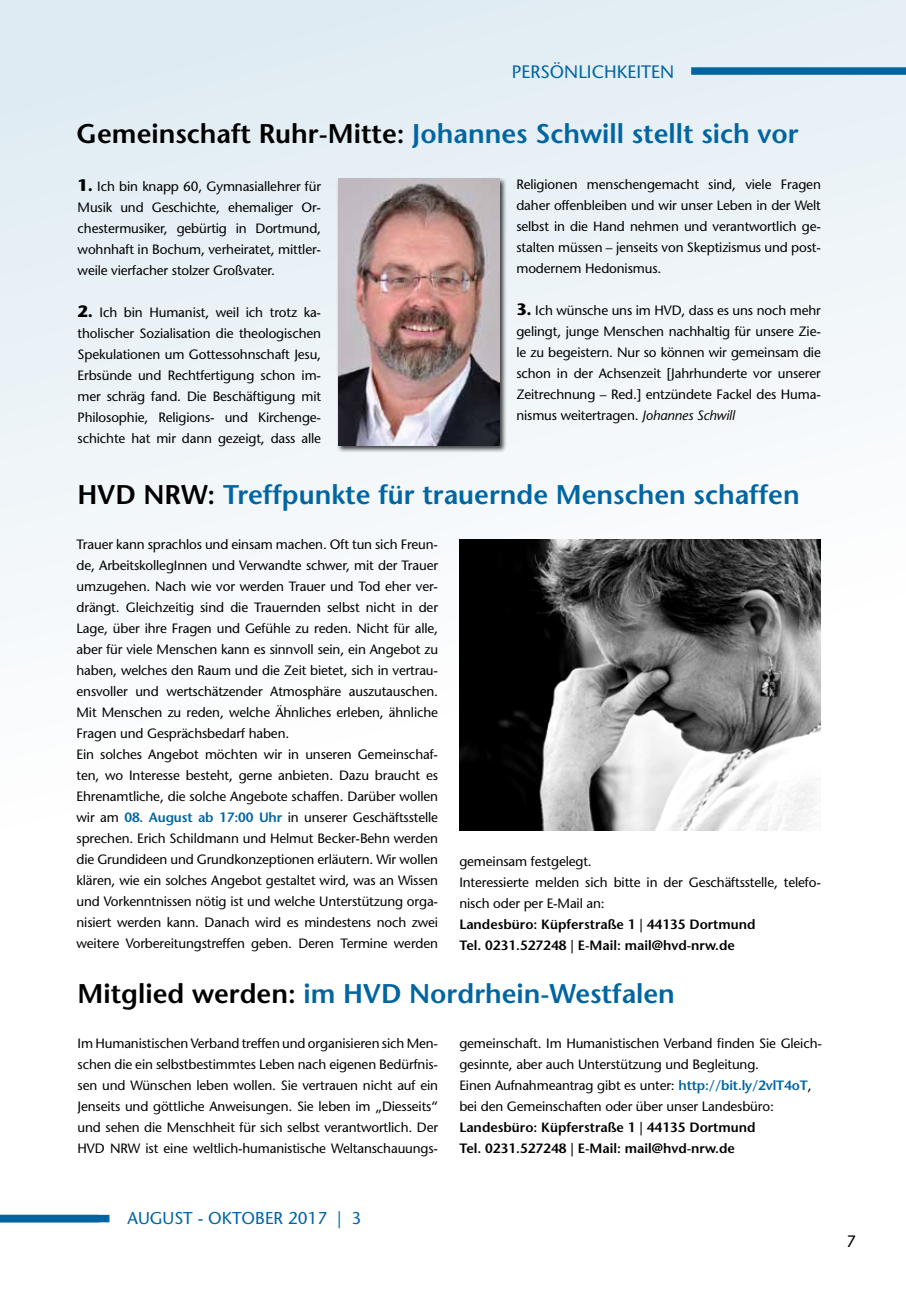
<style>
.page{position:relative;width:906px;height:1289px;background:#fff}
.page>*{position:absolute;margin:0;border:0;box-sizing:border-box;transform-origin:0 0}
.t1{font:600 27px "Stone Sans Std";color:#0065a1}
.t2{font:500 18px "Stone Sans Std";color:#0065a1}
.t3{font:500 17.1px "Stone Sans Std";color:#0065a1}
.t4{font:500 16.5px "Stone Sans Std";color:#000}
.t5{font:500 13.5px/21px "Stone Sans Std";letter-spacing:-.01em;color:#000;text-align:justify}
.t6{font:600 13.5px/21px "Stone Sans Std";color:#000}
.s1{color:#000}
.s2{font-weight:700;font-size:16.5px}
.s3{font-style:italic}
.s4{font-weight:600;color:#0065a1}
</style>
<div class="page">
<div style="left:0;top:0;width:906px;height:1288px;background:linear-gradient(to bottom,#e5eff5,#fff)"></div>
<div style="left:691px;top:67px;width:215px;height:8px;background:#0065a1"></div>
<div style="left:0;top:1214px;width:109px;height:8px;background:#0065a1"></div>
<hr style="left:0;top:0;width:1px;height:1288px;background:#0065a1">
<div style="left:336px;top:177px;width:171px;height:276px;background:#000;opacity:.75"></div>
<img style="left:338px;top:178px;width:161px;height:267px">
<img style="left:459px;top:539px;width:362px;height:291px">
<h2 class="t2" style="left:512px;top:61px;width:64px">Persönlichkeiten</h2>
<h1 class="t1" style="left:77px;top:118px;width:723px"><span class="s1">Gemeinschaft Ruhr-M itte:</span> Johannes Schwill stellt sich vor</h1>
<p class="t5" style="left:78px;top:176px;width:245px"><span class="s2">1.</span> Ich bin knapp 60, Gymnasiallehrer für Musik und Geschichte, ehemaliger Or&shy;chestermusiker, gebürtig in Dortmund, wohnhaft in Bochum, verheiratet, mittler&shy;weile vierfacher stolzer Großvater.</p>
<p class="t5" style="left:78px;top:302px;width:245px"><span class="s2">2.</span> Ich bin Humanist, weil ich trotz ka&shy;tholischer Sozialisation die theologischen Spekulationen um Gottessohnschaft Jesu, Erbsünde und Rechtfertigung schon im&shy;mer schräg fand. Die Beschäftigung mit Philosophie, Religions- und Kirchenge&shy;schichte hat mir dann gezeigt, dass alle</p>
<p class="t5" style="left:516px;top:173px;width:306px">Religionen menschengemacht sind, viele Fragen daher offenbleiben und wir unser Leben in der Welt selbst in die Hand nehmen und verantwortlich ge&shy;stalten müssen – jenseits von Skeptizismus und post&shy;modernem Hedonismus.</p>
<p class="t5" style="left:516px;top:299px;width:306px"><span class="s2">3.</span> Ich wünsche uns im HVD, dass es uns noch mehr gelingt, junge Menschen nachhaltig für unsere Zie&shy;le zu begeistern. Nur so können wir gemeinsam die schon in der Achsenzeit [Jahrhunderte vor unserer Zeitrechnung – Red.] entzündete Fackel des Huma&shy;nismus weitertragen. <span class="s3">Johannes Schwill</span></p>
<h1 class="t1" style="left:78px;top:478px;width:723px"><span class="s1">HVD N RW:</span> Treffpunkte für trauernde M enschen schaffen</h1>
<p class="t5" style="left:77px;top:534px;width:363px;text-align:left">Trauer kann sprachlos und einsam machen. Oft tun sich Freun&shy;de, ArbeitskollegInnen und Verwandte schwer, mit der Trauer umzugehen. Nach wie vor werden Trauer und Tod eher ver&shy;drängt. Gleichzeitig sind die Trauernden selbst nicht in der Lage, über ihre Fragen und Gefühle zu reden. Nicht für alle, aber für viele Menschen kann es sinnvoll sein, ein Angebot zu haben, welches den Raum und die Zeit bietet, sich in vertrau&shy;ensvoller und wertschätzender Atmosphäre auszutauschen.<br>Mit Menschen zu reden, welche Ähnliches erleben, ähnliche Fragen und Gesprächsbedarf haben.<br>Ein solches Angebot möchten wir in unseren Gemeinschaf&shy;ten, wo Interesse besteht, gerne anbieten. Dazu braucht es Ehrenamtliche, die solche Angebote schaffen. Darüber wollen wir am <span class="s4">08. August ab 17:00 Uhr</span> in unserer Geschäftsstelle sprechen. Erich Schildmann und Helmut Becker-Behn werden die Grundideen und Grundkonzeptionen erläutern. Wir wollen klären, wie ein solches Angebot gestaltet wird, was an Wissen und Vorkenntnissen nötig ist und welche Unterstützung orga&shy;nisiert werden kann. Danach wird es mindestens noch zwei weitere Vorbereitungstreffen geben. Deren Termine werden</p>
<p class="t5" style="left:459px;top:851px;width:363px;text-align:left">gemeinsam festgelegt.<br>Interessierte melden sich bitte in der Geschäftsstelle, telefo&shy;nisch oder per E-Mail an:</p>
<p class="t6" style="left:459px;top:914px;width:298px">Landesbüro: Küpferstraße 1 | 44135 Dortmund<br>Tel. 0231.527248 | E-Mail: mail@hvd-nrw.de</p>
<h1 class="t1" style="left:78px;top:976px;width:599px"><span class="s1">M itglied werden:</span> im HVD Nordrhein-Westfalen</h1>
<p class="t5" style="left:78px;top:1032px;width:362px">Im Humanistischen Verband treffen und organisieren sich Men&shy;schen die ein selbstbestimmtes Leben nach eigenen Bedürfnis&shy;sen und Wünschen leben wollen. Sie vertrauen nicht auf ein Jenseits und göttliche Anweisungen. Sie leben im „Diesseits“ und sehen die Menschheit für sich selbst verantwortlich. Der HVD NRW ist eine weltlich-humanistische Weltanschauungs-</p>
<p class="t5" style="left:459px;top:1032px;width:364px;text-align:left">gemeinschaft. Im Humanistischen Verband finden Sie Gleich&shy;gesinnte, aber auch Unterstützung und Begleitung.<br>Einen Aufnahmeantrag gibt es unter: <span class="s4">http://bit.ly/2vlT4oT</span>, bei den Gemeinschaften oder über unser Landesbüro:</p>
<p class="t6" style="left:459px;top:1116px;width:298px">Landesbüro: Küpferstraße 1 | 44135 Dortmund<br>Tel. 0231.527248 | E-Mail: mail@hvd-nrw.de</p>
<p class="t3" style="left:128px;top:1207px;width:235px">AUGUST - OKTOBER 2017 | 3</p>
<p class="t4" style="left:846px;top:1231px;width:11px">7</p>
</div>
